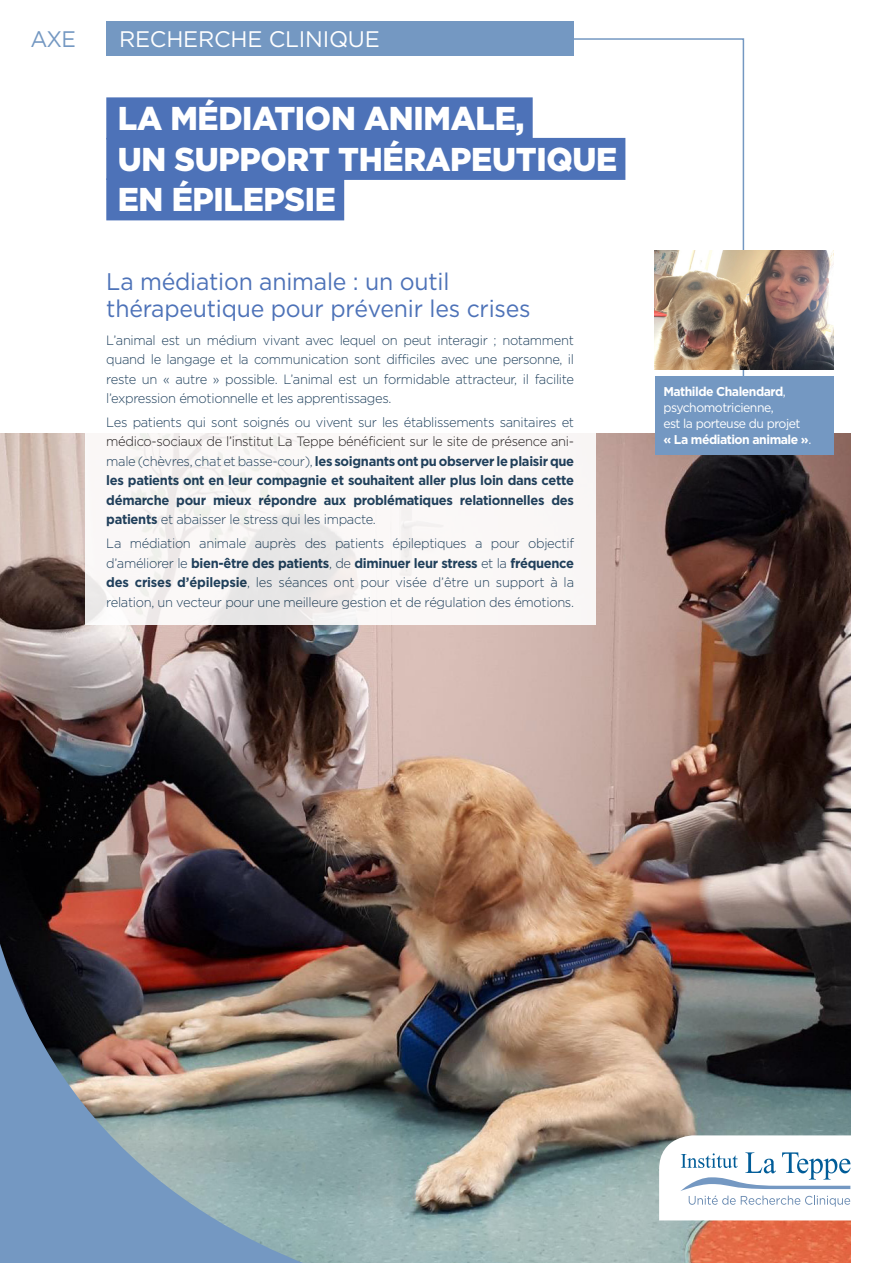
<style>
.page{position:relative;width:893px;height:1263px;background:#fff}
.page>*{position:absolute;margin:0;border:0;box-sizing:border-box;transform-origin:0 0}
.t1{font:900 33px/40.5px "Gotham";letter-spacing:-.01em;color:#fff;scale:.96 1}
.t2{font:24px/27px "Gotham";letter-spacing:-.01em;color:#4d72b8;scale:.96 1}
.t3{font:22.5px "Gotham";letter-spacing:-.01em;color:#fff}
.t4{font:22.5px "Gotham";color:#7498c2;scale:.96 1}
.t5{font:300 13.5px/19.5px "Gotham";letter-spacing:-.025em;color:#21425e;text-align:justify;scale:.96 1}
.t6{font:700 13.5px/19.5px "Gotham";letter-spacing:-.025em;color:#21425e;text-align:justify;scale:.96 1}
.t7{font:12.75px/15.8px "Gotham";letter-spacing:-.04em;color:#fff;scale:.96 1}
.s1{font-weight:300;color:#231f20}
.s2{font-weight:300}
.s3{font-weight:700}
</style>
<div class="page">
<svg style="left:551px;top:38px;width:194px;height:338px"></svg>
<div style="left:106px;top:21px;width:468px;height:34px;background:#7498c2"></div>
<img style="left:0;top:434px;width:850px;height:829px">
<svg style="left:85px;top:306px;width:510px;height:319px"></svg>
<div style="left:106px;top:97px;width:427px;height:42px;background:#4d72b8"></div>
<div style="left:106px;top:138px;width:519px;height:42px;background:#4d72b8"></div>
<div style="left:106px;top:178px;width:238px;height:42px;background:#4d72b8"></div>
<img style="left:0;top:748px;width:544px;height:515px">
<svg style="left:659px;top:1135px;width:192px;height:85px"></svg>
<div style="left:655px;top:376px;width:178px;height:79px;background:#7498c2"></div>
<img style="left:655px;top:251px;width:178px;height:119px">
<h3 class="t4" style="left:30px;top:27px;width:49px">Axe</h3>
<h3 class="t3" style="left:119px;top:27px;width:262px">recherche clinique</h3>
<h1 class="t1" style="left:118px;top:98px;width:522px">LA MÉDIATION ANIMALE,<br>UN SUPPORT THÉRAPEUTIQUE<br>EN ÉPILEPSIE</h1>
<h2 class="t2" style="left:106px;top:267px;width:444px">La médiation animale : un outil thérapeutique pour prévenir les crises</h2>
<p class="t5" style="left:106px;top:330px;width:489px">L’animal est un médium vivant avec lequel on peut interagir ; notamment quand le langage et la communication sont difficiles avec une personne, il reste un « autre » possible. L’animal est un formidable attracteur, il facilite l’expression émotionnelle et les apprentissages.</p>
<p class="t5" style="left:106px;top:412px;width:489px">Les patients qui sont soignés ou vivent sur les établissements sanitaires et</p>
<p class="t6" style="left:106px;top:431px;width:489px"><span class="s1">médico-sociaux de l’institut La Teppe bénéficient sur le site de présence ani&shy;</span><span class="s2">male (chèvres, chat et basse-cour),</span> les soignants ont pu observer le plaisir que les patients ont en leur compagnie et souhaitent aller plus loin dans cette démarche pour mieux répondre aux problématiques relationnelles des patients <span class="s2">et abaisser le stress qui les impacte.</span></p>
<p class="t5" style="left:106px;top:533px;width:489px">La médiation animale auprès des patients épileptiques a pour objectif d’améliorer le <span class="s3">bien-être des patients</span>, de <span class="s3">diminuer leur stress</span> et la <span class="s3">fréquence des crises d’épilepsie</span>, les séances ont pour visée d’être un support à la relation, un vecteur pour une meilleure gestion et de régulation des émotions.</p>
<p class="t7" style="left:663px;top:384px;width:156px"><span class="s3">Mathilde Chalendard</span>, psychomotricienne,<br>est la porteuse du projet <span class="s3">« La médiation animale »</span>.</p>
</div>
